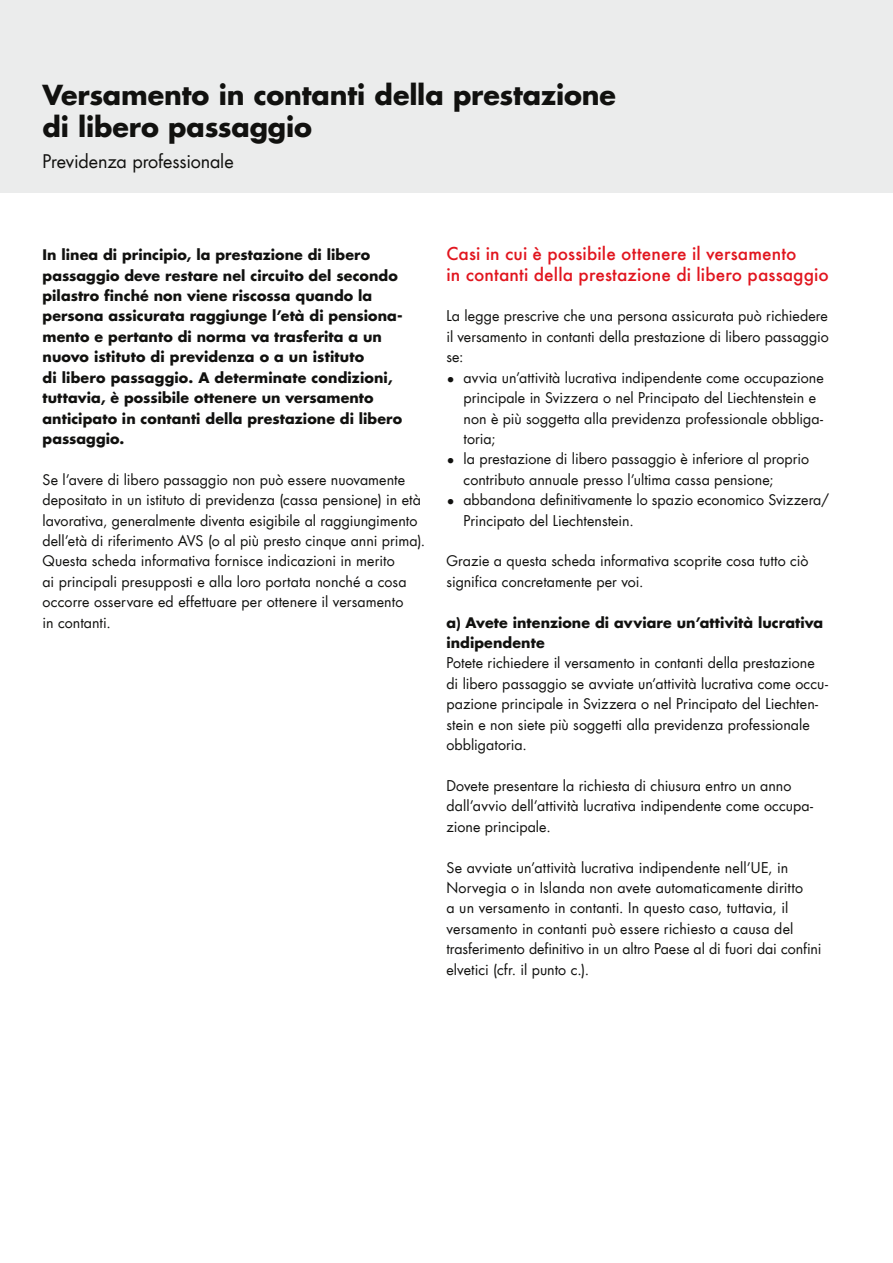
<style>
.page{position:relative;width:893px;height:1263px;background:#fff}
.page>*{position:absolute;margin:0;border:0;box-sizing:border-box;transform-origin:0 0}
.Top-Title{font:700 27px/31.8px "Futura";letter-spacing:-.005em;color:#11110f}
.Top_UT{font:18px "Futura";letter-spacing:-.01em;color:#11110f}
.Haupttitel{font:500 17.25px/20.4px "Futura";letter-spacing:.005em;color:#e1151e}
.GT{font:14.25px/20.4px "Futura";letter-spacing:.005em;color:#11110f}
.GT_Abstand{font:700 14.25px/20.4px "Futura";letter-spacing:.005em;color:#11110f}
.GT_Abstand-2{font:14.25px/20.4px "Futura";letter-spacing:.005em;color:#11110f}
.Zwischentitel{font:700 14.25px/20.4px "Futura";letter-spacing:.01em;color:#11110f}
</style>
<div class="page">
<div style="left:0;top:0;width:893px;height:193px;background:#ebecec"></div>
<p class="Top-Title" style="left:43px;top:79px;width:575px">Versamento in contanti della prestazione di libero passaggio</p>
<p class="Top_UT" style="left:43px;top:150px;width:193px">Previdenza professionale</p>
<p class="GT_Abstand" style="left:43px;top:244px;width:362px">In linea di principio, la prestazione di libero passaggio deve restare nel circuito del secondo pilastro finché non viene riscossa quando la persona assicurata raggiunge l’età di pensiona&shy;mento e pertanto di norma va trasferita a un nuovo istituto di previdenza o a un istituto<br>di -libero passaggio. A determinate condizioni, tuttavia, è possibile ottenere un versamento anticipato in contanti della prestazione di libero passaggio.</p>
<p class="GT" style="left:43px;top:469px;width:384px">Se l’avere di libero passaggio non può essere nuovamente depositato in un istituto di previdenza (cassa pensione) in età lavorativa, generalmente diventa esigibile al raggiungimento dell’età di riferimento AVS (o al più presto cinque anni prima).<br>Questa scheda informativa fornisce indicazioni in merito<br>ai principali presupposti e alla loro portata nonché a cosa occorre osservare ed effettuare per ottenere il versamento<br>in contanti.</p>
<p class="Haupttitel" style="left:446px;top:243px;width:384px">Casi in cui è possibile ottenere il versamento<br>in contanti della prestazione di libero passaggio</p>
<p class="GT" style="left:446px;top:306px;width:384px;text-align:justify">La legge prescrive che una persona assicurata può richiedere il versamento in contanti della prestazione di libero passaggio se:</p>
<p class="GT" style="left:463px;top:367px;width:362px;text-indent:-17px">• avvia un’attività lucrativa indipendente come occupazione principale in Svizzera o nel Principato del Liechtenstein e non è più soggetta alla previdenza professionale obbliga&shy;toria;</p>
<p class="GT" style="left:463px;top:449px;width:347px;text-indent:-17px">• la prestazione di libero passaggio è inferiore al proprio contributo annuale presso l’ultima cassa pensione;</p>
<p class="GT" style="left:463px;top:490px;width:367px;text-indent:-17px">• abbandona definitivamente lo spazio economico Svizzera/<br>Principato del Liechtenstein.</p>
<p class="GT" style="left:446px;top:551px;width:364px">Grazie a questa scheda informativa scoprite cosa tutto ciò significa concretamente per voi.</p>
<p class="Zwischentitel" style="left:446px;top:612px;width:378px">a) Avete intenzione di avviare un’attività lucrativa indipendente</p>
<p class="GT_Abstand-2" style="left:446px;top:653px;width:383px">Potete richiedere il versamento in contanti della prestazione di libero passaggio se avviate un’attività lucrativa come occu&shy;pazione principale in Svizzera o nel Principato del Liechten&shy;stein e non siete più soggetti alla previdenza professionale obbligatoria.</p>
<p class="GT_Abstand-2" style="left:446px;top:776px;width:368px">Dovete presentare la richiesta di chiusura entro un anno dall’avvio dell’attività lucrativa indipendente come occupa&shy;zione principale.</p>
<p class="GT" style="left:446px;top:857px;width:377px">Se avviate un’attività lucrativa indipendente nell’UE, in Norvegia o in Islanda non avete automaticamente diritto<br>a un versamento in contanti. In questo caso, tuttavia, il versamento in contanti può essere richiesto a causa del trasferimento definitivo in un altro Paese al di fuori dai confini elvetici (cfr. il punto c.).</p>
</div>
